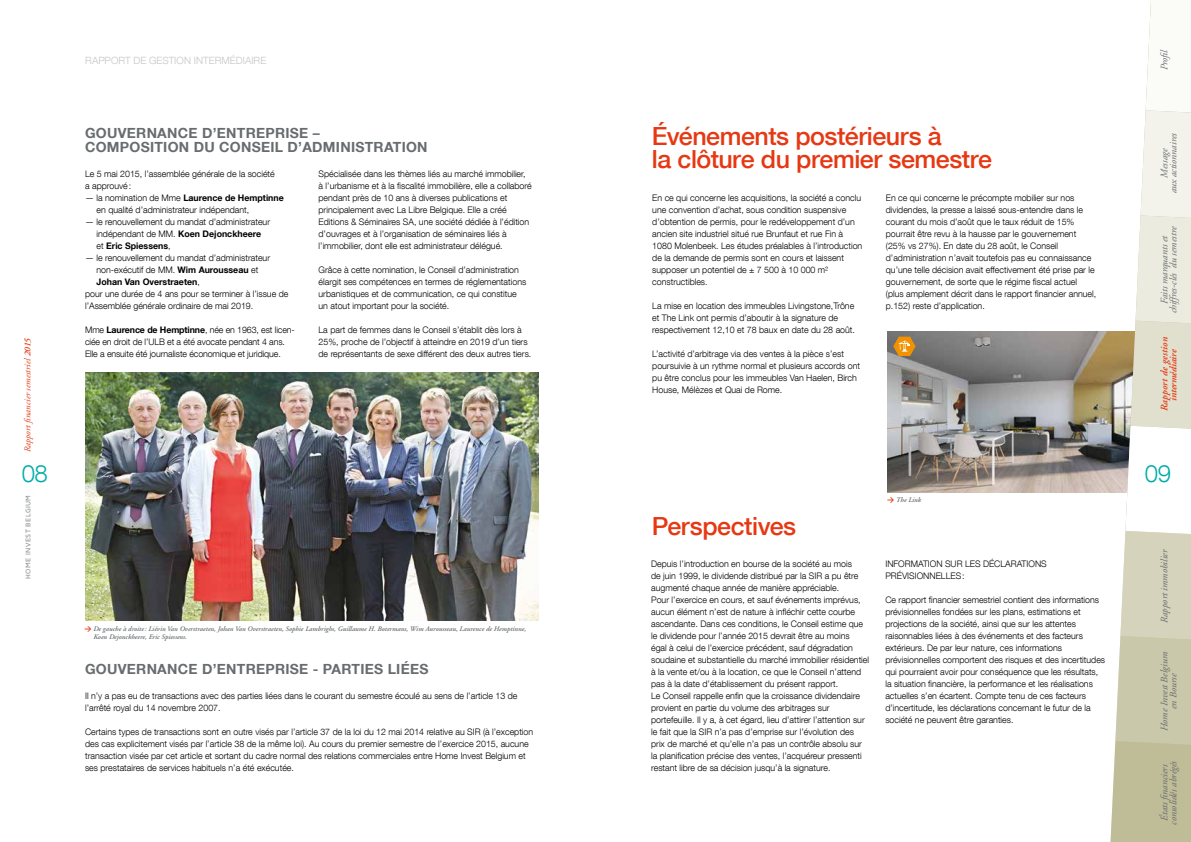
<style>
.page{position:relative;width:1191px;height:842px;background:#fff}
.page>*{position:absolute;margin:0;border:0;box-sizing:border-box;transform-origin:0 0}
.t1{font:500 25px/23px "Helvetica Neue LT Com";letter-spacing:-.02em;color:#e63812}
.t2{font:300 24px "Helvetica Neue LT Com";color:#00aca9}
.t3{font:700 14px/14px "Helvetica Neue LT Com";letter-spacing:.02em;color:#676c6e}
.t4{font:italic 10px/9px "Adobe Garamond";color:#676c6e;text-align:center}
.t5{font:italic 600 10px/9px "Adobe Garamond";color:#e63812;text-align:center}
.t6{font:300 10px "Helvetica Neue LT Com";letter-spacing:.005em;color:#c6c6c6}
.t7{font:300 9px/12px "Helvetica Neue LT Com";color:#000}
.t8{font:italic 9px "Adobe Garamond";letter-spacing:.01em;color:#e63812}
.t9{font:700 9px "Helvetica Neue LT Com";color:#000}
.t10{font:7px/8px "Adobe Garamond Semibold Italic Os F";color:#676c6e}
.t11{font:500 7px "Maven Pro";letter-spacing:.06em;color:#878c8f}
.s1{font-weight:600}
.s2{font-weight:700}
.s3{font-weight:300}
.s4{font-family:"DIN";font-weight:700;color:#e63812}
</style>
<div class="page">
<img style="left:887px;top:331px;width:221px;height:161px">
<img style="left:85px;top:372px;width:454px;height:249px">
<svg style="left:1108px;top:1px;width:83px;height:841px"></svg>
<svg style="left:891px;top:335px;width:26px;height:23px"></svg>
<p class="t8" style="left:23px;top:452px;width:116px;rotate:-90deg">Rapport financier semestriel <span class="s1">2015</span></p>
<h2 class="t2" style="left:22px;top:459px;width:28px">08</h2>
<p class="t11" style="left:24px;top:579px;width:85px;rotate:-90deg">HOME INVEST BELGIUM</p>
<p class="t6" style="left:85px;top:54px;width:183px">RAPPORT DE GESTION INTERMÉDIAIRE</p>
<h3 class="t3" style="left:85px;top:125px;width:344px">GOUVERNANCE D’ENTREPRISE –<br>COMPOSITION DU CONSEIL D’ADMINISTRATION</h3>
<p class="t7" style="left:85px;top:167px;width:191px">Le 5 mai 2015, l’assemblée générale de la société a approuvé:</p>
<p class="t7" style="left:97px;top:191px;width:189px;text-indent:-12px">— la nomination de Mme <span class="s2">Laurence de Hemptinne </span>en qualité d’administrateur indépendant,</p>
<p class="t7" style="left:97px;top:215px;width:175px;text-indent:-12px">— le renouvellement du mandat d’administrateur indépendant de MM. <span class="s2">Koen Dejonckheere </span>et <span class="s2">Eric Spiessens</span>,</p>
<p class="t7" style="left:85px;top:251px;width:186px">— le renouvellement du mandat d’administrateur</p>
<p class="t7" style="left:97px;top:263px;width:163px">non-exécutif de MM. <span class="s2">Wim Aurousseau</span> et</p>
<p class="t9" style="left:97px;top:276px;width:105px">Johan Van Overstraeten<span class="s3">,</span></p>
<p class="t7" style="left:85px;top:287px;width:205px">pour une durée de 4 ans pour se terminer à l’issue de</p>
<p class="t7" style="left:85px;top:299px;width:170px">l’Assemblée générale ordinaire de mai 2019.</p>
<p class="t7" style="left:85px;top:323px;width:211px">Mme <span class="s2">Laurence de Hemptinne</span>, née en 1963, est licen&shy;ciée en droit de l’ULB et a été avocate pendant 4 ans.<br>Elle a ensuite été journaliste économique et juridique.</p>
<p class="t7" style="left:318px;top:167px;width:215px">Spécialisée dans les thèmes liés au marché immobilier, à l’urbanisme et à la fiscalité immobilière, elle a collaboré pendant près de 10 ans à diverses publications et principalement avec La Libre Belgique. Elle a créé Editions &amp; Séminaires SA, une société dédiée à l’édition d’ouvrages et à l’organisation de séminaires liés à l’immobilier, dont elle est administrateur délégué.</p>
<p class="t7" style="left:318px;top:263px;width:209px">Grâce à cette nomination, le Conseil d’administration élargit ses compétences en termes de réglementations urbanistiques et de communication, ce qui constitue un atout important pour la société.</p>
<p class="t7" style="left:318px;top:323px;width:214px">La part de femmes dans le Conseil s’établit dès lors à<br>25%, proche de l’objectif à atteindre en 2019 d’un tiers de représentants de sexe différent des deux autres tiers.</p>
<p class="t10" style="left:93px;top:625px;width:434px;text-indent:-9px"><span class="s4">&gt;</span> De gauche à droite: Liévin Van Overstraeten, Johan Van Overstraeten, Sophie Lambrighs, Guillaume H. Botermans, Wim Aurousseau, Laurence de Hemptinne,<br>Koen Dejonckheere, Eric Spiessens.</p>
<h3 class="t3" style="left:85px;top:662px;width:345px">GOUVERNANCE D’ENTREPRISE - PARTIES LIÉES</h3>
<p class="t7" style="left:85px;top:689px;width:434px">Il n’y a pas eu de transactions avec des parties liées dans le courant du semestre écoulé au sens de l’article 13 de l’arrêté royal du 14 novembre 2007.</p>
<p class="t7" style="left:85px;top:725px;width:450px">Certains types de transactions sont en outre visés par l’article 37 de la loi du 12 mai 2014 relative au SIR (à l’exception des cas explicitement visés par l’article 38 de la même loi). Au cours du premier semestre de l’exercice 2015, aucune transaction visée par cet article et sortant du cadre normal des relations commerciales entre Home Invest Belgium et ses prestataires de services habituels n’a été exécutée.</p>
<h1 class="t1" style="left:652px;top:125px;width:342px">Événements postérieurs à<br>la clôture du premier semestre</h1>
<p class="t7" style="left:652px;top:191px;width:211px">En ce qui concerne les acquisitions, la société a conclu une convention d’achat, sous condition suspensive d’obtention de permis, pour le redéveloppement d’un ancien site industriel situé rue Brunfaut et rue Fin à 1080 Molenbeek. Les études préalables à l’introduction de la demande de permis sont en cours et laissent supposer un potentiel de ± 7 500 à 10 000 m² constructibles.</p>
<p class="t7" style="left:652px;top:299px;width:204px">La mise en location des immeubles Livingstone,Trône et The Link ont permis d’aboutir à la signature de respectivement 12,10 et 78 baux en date du 28 août.</p>
<p class="t7" style="left:652px;top:347px;width:209px">L’activité d’arbitrage via des ventes à la pièce s’est poursuivie à un rythme normal et plusieurs accords ont pu être conclus pour les immeubles Van Haelen, Birch House, Mélèzes et Quai de Rome.</p>
<p class="t7" style="left:886px;top:191px;width:212px">En ce qui concerne le précompte mobilier sur nos dividendes, la presse a laissé sous-entendre dans le courant du mois d’août que le taux réduit de 15% pourrait être revu à la hausse par le gouvernement (25% vs 27%). En date du 28 août, le Conseil d’administration n’avait toutefois pas eu connaissance qu’une telle décision avait effectivement été prise par le gouvernement, de sorte que le régime fiscal actuel (plus amplement décrit dans le rapport financier annuel, p.152) reste d’application.</p>
<p class="t10" style="left:887px;top:496px;width:35px"><span class="s4">&gt;</span> The Link</p>
<h1 class="t1" style="left:651px;top:514px;width:146px">Perspectives</h1>
<p class="t7" style="left:651px;top:557px;width:219px">Depuis l’introduction en bourse de la société au mois<br>de juin 1999, le dividende distribué par la SIR a pu être augmenté chaque année de manière appréciable.<br>Pour l’exercice en cours, et sauf événements imprévus, aucun élément n’est de nature à infléchir cette courbe ascendante. Dans ces conditions, le Conseil estime que le dividende pour l’année 2015 devrait être au moins<br>égal à celui de l’exercice précédent, sauf dégradation soudaine et substantielle du marché immobilier résidentiel à la vente et/ou à la location, ce que le Conseil n’attend pas à la date d’établissement du présent rapport.<br>Le Conseil rappelle enfin que la croissance dividendaire provient en partie du volume des arbitrages sur portefeuille. Il y a, à cet égard, lieu d’attirer l’attention sur le fait que la SIR n’a pas d’emprise sur l’évolution des prix de marché et qu’elle n’a pas un contrôle absolu sur la planification précise des ventes, l’acquéreur pressenti restant libre de sa décision jusqu’à la signature.</p>
<p class="t7" style="left:885px;top:557px;width:163px">INFORMATION SUR LES DÉCLARATIONS<br>PRÉVISIONNELLES:</p>
<p class="t7" style="left:885px;top:593px;width:221px">Ce rapport financier semestriel contient des informations prévisionnelles fondées sur les plans, estimations et projections de la société, ainsi que sur les attentes raisonnables liées à des événements et des facteurs extérieurs. De par leur nature, ces informations prévisionnelles comportent des risques et des incertitudes qui pourraient avoir pour conséquence que les résultats, la situation financière, la performance et les réalisations actuelles s’en écartent. Compte tenu de ces facteurs d’incertitude, les déclarations concernant le futur de la société ne peuvent être garanties.</p>
<p class="t4" style="left:1160px;top:70px;width:23px;rotate:-90deg">Profil</p>
<p class="t4" style="left:1160px;top:193px;width:62px;rotate:-90deg">Message<br>aux actionnaires</p>
<p class="t4" style="left:1160px;top:313px;width:89px;rotate:-90deg">Faits marquants et chiffres-clés du semestre</p>
<p class="t5" style="left:1160px;top:411px;width:76px;rotate:-90deg">Rapport de gestion intermédiaire</p>
<h2 class="t2" style="left:1144px;top:459px;width:28px">09</h2>
<p class="t4" style="left:1160px;top:623px;width:75px;rotate:-90deg">Rapport immobilier</p>
<p class="t4" style="left:1160px;top:731px;width:81px;rotate:-90deg">Home Invest Belgium en Bourse</p>
<p class="t4" style="left:1160px;top:825px;width:65px;rotate:-90deg">États financiers consolidés abrégés</p>
</div>
